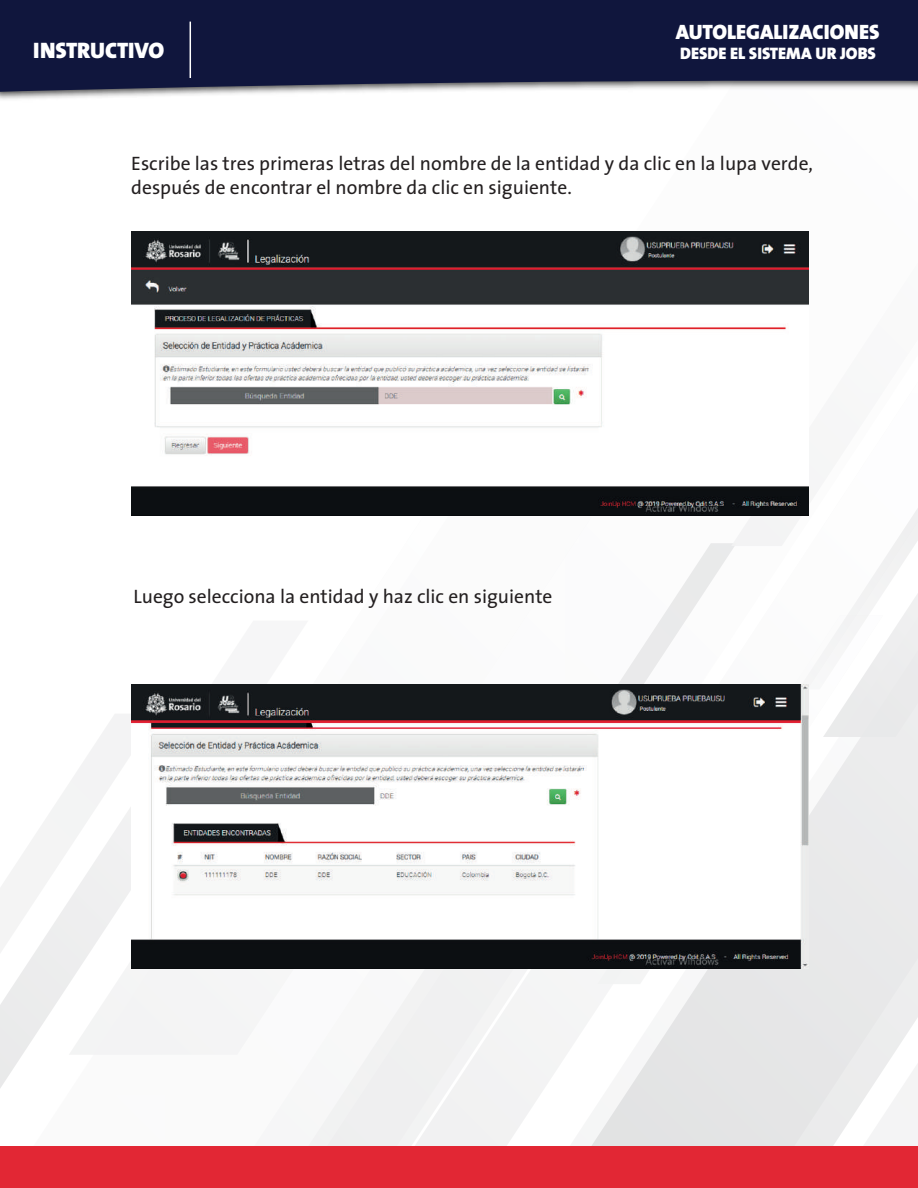
<style>
.page{position:relative;width:918px;height:1188px;background:#fff}
.page>*{position:absolute;margin:0;border:0;box-sizing:border-box;transform-origin:0 0}
.t1{font:900 22.5px "The Sans";letter-spacing:-.005em;color:#fff}
.t2{font:900 20.85px "The Sans";color:#fff}
.t3{font:19.5px/23.4px "The Sans";color:#231f20}
.t4{font:900 16.8px "The Sans";color:#fff}
</style>
<div class="page">
<svg style="left:0;top:714px;width:131px;height:374px"></svg>
<svg style="left:595px;top:737px;width:323px;height:410px"></svg>
<svg style="left:597px;top:689px;width:286px;height:295px"></svg>
<svg style="left:111px;top:739px;width:484px;height:408px"></svg>
<svg style="left:618px;top:543px;width:117px;height:141px"></svg>
<svg style="left:808px;top:653px;width:15px;height:36px"></svg>
<svg style="left:731px;top:231px;width:79px;height:315px"></svg>
<svg style="left:823px;top:508px;width:95px;height:229px"></svg>
<div style="left:0;top:1147px;width:918px;height:41px;background:#e22734"></div>
<svg style="left:0;top:0;width:918px;height:92px;background:#1f2448"></svg>
<hr style="left:190px;top:22px;width:1px;height:56px;background:#fff">
<img style="left:131px;top:231px;width:677px;height:285px">
<img style="left:131px;top:684px;width:677px;height:284px">
<p class="t2" style="left:676px;top:15px;width:205px">AUTOLEGALIZACIONES</p>
<p class="t1" style="left:33px;top:31px;width:133px">INSTRUCTIVO</p>
<p class="t4" style="left:680px;top:39px;width:197px">DESDE EL SISTEMA UR JOBS</p>
<p class="t3" style="left:131px;top:152px;width:683px">Escribe las tres primeras letras del nombre de la entidad y da clic en la lupa verde, después de encontrar el nombre da clic en siguiente.</p>
<p class="t3" style="left:133px;top:584px;width:421px">Luego selecciona la entidad y haz clic en siguiente</p>
</div>
